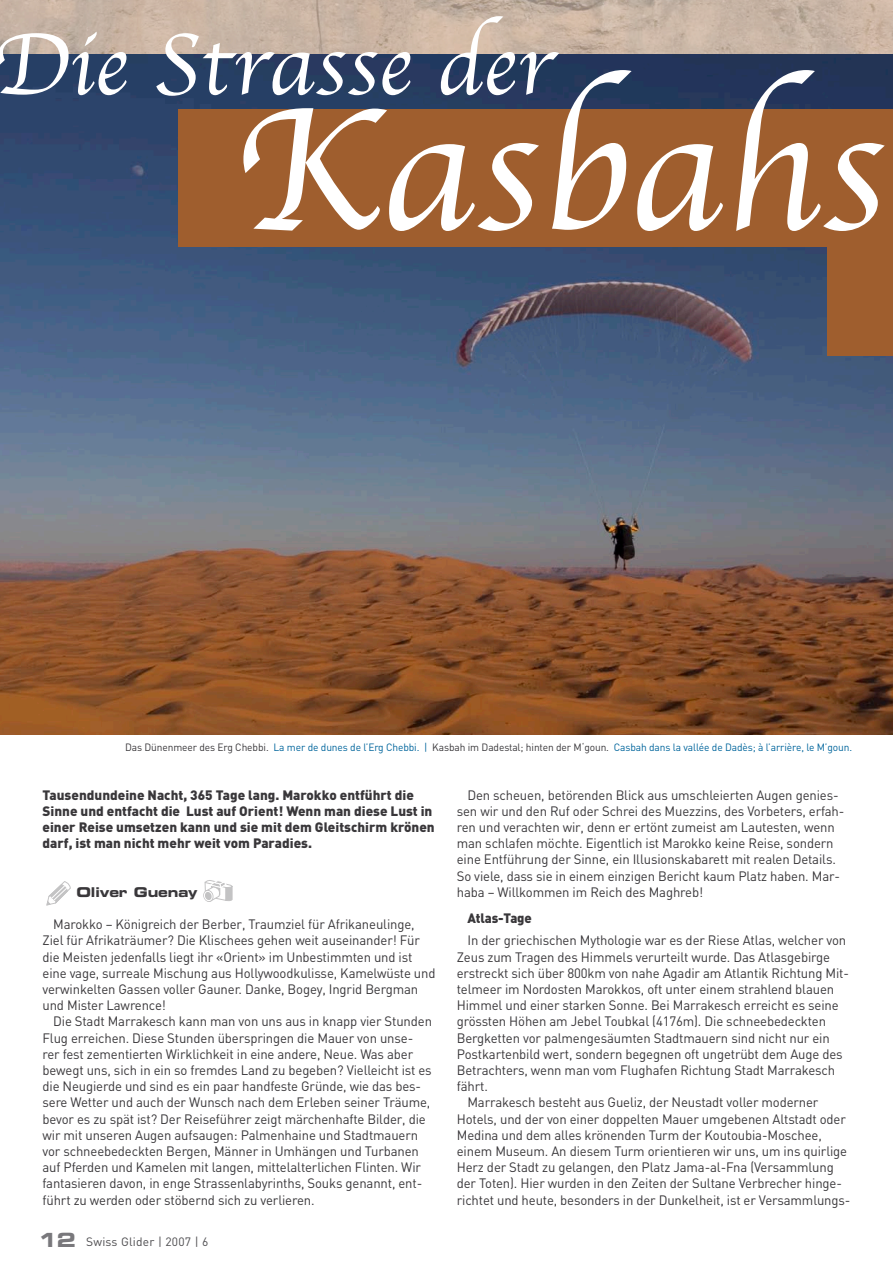
<style>
.page{position:relative;width:893px;height:1263px;background:#fff}
.page>*{position:absolute;margin:0;border:0;box-sizing:border-box;transform-origin:0 0}
.t1{font:183.45px "Apple Chancery";color:#fff}
.t2{font:90px "Apple Chancery";color:#fff}
.Pagina_rechtsbündig{font:19.5px "Eurostile Bold Extended Two";color:#79787c}
.Lauftext_mit_Einzug_d{font:13.5px/16.2px "DIN";letter-spacing:-.01em;color:#39373a}
.einleitung_d{font:900 13.5px/16.2px "DIN";color:#39373a}
.Autor__Foto_Text_Eurostyle{font:13.5px "Eurostile Bold Extended Two";letter-spacing:-.01em;color:#39373a}
.Zwischentitel_d{font:900 13.5px "DIN";letter-spacing:-.01em;color:#39373a}
.Pagina_Beschrieb__swissglider__07{font:12px "DIN";letter-spacing:.02em;color:#4d4c4f}
.Bildlegende{font:10.5px "DIN";letter-spacing:-.01em;color:#00659c}
.s1{color:#39373a}
</style>
<div class="page">
<img style="left:0;top:0;width:893px;height:54px">
<img style="left:0;top:54px;width:893px;height:681px">
<svg style="left:46px;top:881px;width:25px;height:24px"></svg>
<div style="left:179px;top:109px;width:714px;height:138px;background:#9f5e2e"></div>
<div style="left:827px;top:218px;width:66px;height:138px;background:#9f5e2e"></div>
<svg style="left:203px;top:880px;width:29px;height:22px"></svg>
<p class="t2" style="left:-9px;top:-7px;width:564px">Die Strasse der</p>
<p class="t1" style="left:233px;top:24px;width:653px">Kasbahs</p>
<p class="Bildlegende" style="left:125px;top:741px;width:729px"><span class="s1">Das Dünenmeer des Erg Chebbi.</span> La mer de dunes de l’Erg Chebbi. | <span class="s1">Kasbah im Dadestal; hinten der M‘goun.</span> Casbah dans la vallée de Dadès; à l’arrière, le M’goun.</p>
<p class="einleitung_d" style="left:43px;top:786px;width:394px">Tausendundeine Nacht, 365 Tage lang. Marokko entführt die Sinne und entfacht die Lust auf Orient! Wenn man diese Lust in einer Reise umsetzen kann und sie mit dem Gleitschirm krönen darf, ist man nicht mehr weit vom Paradies.</p>
<p class="Autor__Foto_Text_Eurostyle" style="left:77px;top:882px;width:123px">Oliver Guenay</p>
<p class="Lauftext_mit_Einzug_d" style="left:43px;top:916px;width:395px;text-indent:11px">Marokko – Königreich der Berber, Traumziel für Afrikaneulinge, Ziel für Afrikaträumer? Die Klischees gehen weit auseinander! Für die Meisten jedenfalls liegt ihr «Orient» im Unbestimmten und ist eine vage, surreale Mischung aus Hollywoodkulisse, Kamelwüste und verwinkelten Gassen voller Gauner. Danke, Bogey, Ingrid Bergman und Mister Lawrence!</p>
<p class="Lauftext_mit_Einzug_d" style="left:43px;top:1013px;width:391px;text-indent:11px">Die Stadt Marrakesch kann man von uns aus in knapp vier Stunden Flug erreichen. Diese Stunden überspringen die Mauer von unse&shy;rer fest zementierten Wirklichkeit in eine andere, Neue. Was aber bewegt uns, sich in ein so fremdes Land zu begeben? Vielleicht ist es die Neugierde und sind es ein paar handfeste Gründe, wie das bes&shy;sere Wetter und auch der Wunsch nach dem Erleben seiner Träume, bevor es zu spät ist? Der Reiseführer zeigt märchenhafte Bilder, die wir mit unseren Augen aufsaugen: Palmenhaine und Stadtmauern vor schneebedeckten Bergen, Männer in Umhängen und Turbanen auf Pferden und Kamelen mit langen, mittelalterlichen Flinten. Wir fantasieren davon, in enge Strassenlabyrinths, Souks genannt, ent&shy;führt zu werden oder stöbernd sich zu verlieren.</p>
<p class="Pagina_rechtsbündig" style="left:38px;top:1226px;width:40px">12</p>
<p class="Pagina_Beschrieb__swissglider__07" style="left:86px;top:1234px;width:124px">Swiss Glider | 2007 | 6</p>
<p class="Lauftext_mit_Einzug_d" style="left:457px;top:786px;width:389px;text-indent:11px">Den scheuen, betörenden Blick aus umschleierten Augen genies&shy;sen wir und den Ruf oder Schrei des Muezzins, des Vorbeters, erfah&shy;ren und verachten wir, denn er ertönt zumeist am Lautesten, wenn man schlafen möchte. Eigentlich ist Marokko keine Reise, sondern eine Entführung der Sinne, ein Illusionskabarett mit realen Details.<br>So viele, dass sie in einem einzigen Bericht kaum Platz haben. Mar&shy;haba – Willkommen im Reich des Maghreb!</p>
<p class="Zwischentitel_d" style="left:467px;top:909px;width:66px">Atlas-Tage</p>
<p class="Lauftext_mit_Einzug_d" style="left:457px;top:932px;width:394px;text-indent:11px">In der griechischen Mythologie war es der Riese Atlas, welcher von Zeus zum Tragen des Himmels verurteilt wurde. Das Atlasgebirge erstreckt sich über 800km von nahe Agadir am Atlantik Richtung Mit&shy;telmeer im Nordosten Marokkos, oft unter einem strahlend blauen Himmel und einer starken Sonne. Bei Marrakesch erreicht es seine grössten Höhen am Jebel Toubkal (4176m). Die schneebedeckten Bergketten vor palmengesäumten Stadtmauern sind nicht nur ein Postkartenbild wert, sondern begegnen oft ungetrübt dem Auge des Betrachters, wenn man vom Flughafen Richtung Stadt Marrakesch fährt.</p>
<p class="Lauftext_mit_Einzug_d" style="left:457px;top:1094px;width:395px;text-indent:11px">Marrakesch besteht aus Gueliz, der Neustadt voller moderner Hotels, und der von einer doppelten Mauer umgebenen Altstadt oder Medina und dem alles krönenden Turm der Koutoubia-Moschee, einem Museum. An diesem Turm orientieren wir uns, um ins quirlige Herz der Stadt zu gelangen, den Platz Jama-al-Fna (Versammlung der Toten). Hier wurden in den Zeiten der Sultane Verbrecher hinge&shy;richtet und heute, besonders in der Dunkelheit, ist er Versammlungs-</p>
</div>
